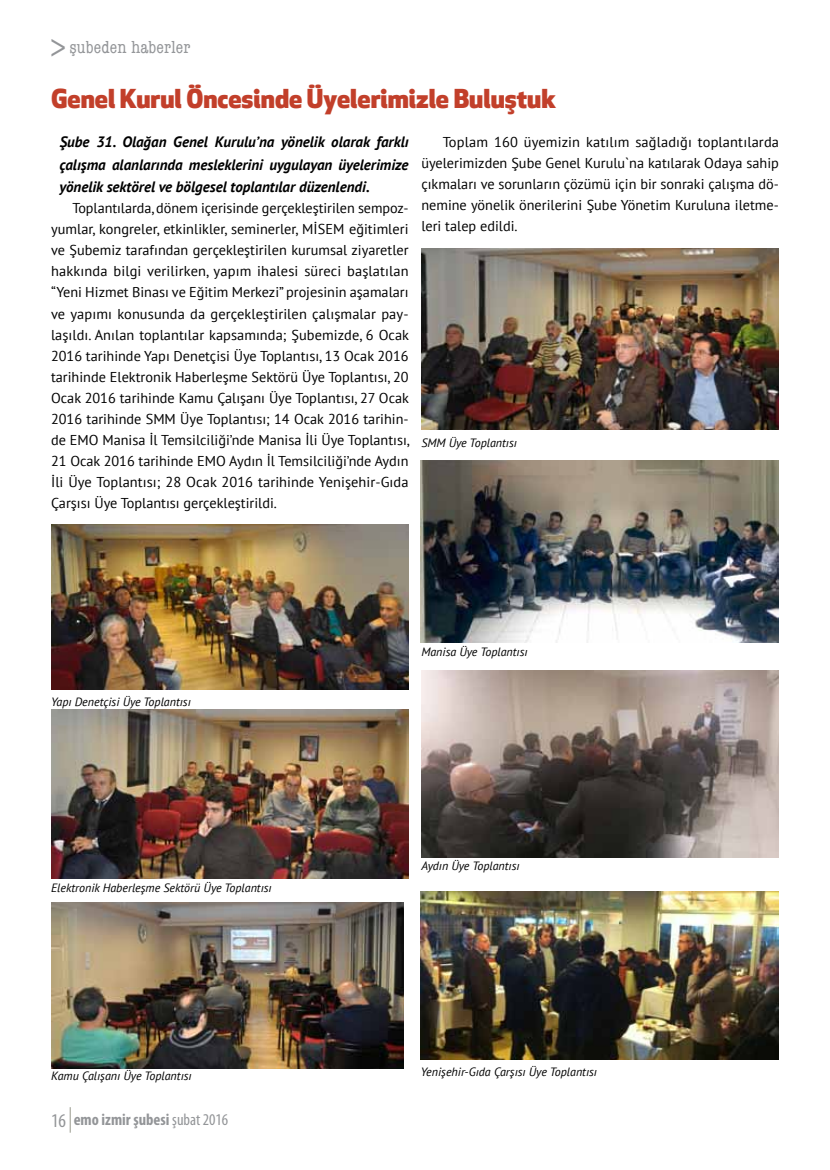
<style>
.page{position:relative;width:830px;height:1170px;background:#fff}
.page>*{position:absolute;margin:0;border:0;box-sizing:border-box;transform-origin:0 0}
.t1{font:800 25.5px "Apex New";color:#c23f2a}
.t2{font:condensed 18px "American Typewriter";letter-spacing:.01em;color:#939598}
.t3{font:700 condensed 16.5px "Myriad Pro";color:#939598}
.t4{font:italic 700 15px/22.5px "PT Sans";color:#000;text-align:justify}
.t5{font:14.25px/21px "PT Sans";color:#000;text-align:justify}
.t6{font:italic 12px "PT Sans";color:#000}
.s1{font-family:"Apex New";font-stretch:normal;font-size:33px}
.s2{font-weight:400;font-size:19.5px}
.s3{font-weight:400}
</style>
<div class="page">
<svg style="left:70px;top:1107px;width:1px;height:25px"></svg>
<img style="left:51px;top:524px;width:357px;height:165px">
<img style="left:51px;top:902px;width:352px;height:166px">
<img style="left:421px;top:248px;width:357px;height:181px">
<img style="left:51px;top:709px;width:357px;height:169px">
<img style="left:420px;top:891px;width:358px;height:168px">
<img style="left:421px;top:670px;width:357px;height:187px">
<img style="left:420px;top:460px;width:358px;height:182px">
<p class="t2" style="left:50px;top:33px;width:142px"><span class="s1">&gt;</span>şubeden haberler</p>
<h1 class="t1" style="left:51px;top:81px;width:506px">Genel Kurul Öncesinde Üyelerimizle Buluştuk</h1>
<p class="t5" style="left:421px;top:131px;width:359px;text-indent:21px">Toplam 160 üyemizin katılım sağladığı toplantılarda üyelerimizden Şube Genel Kurulu`na katılarak Odaya sahip çıkmaları ve sorunların çözümü için bir sonraki çalışma dö&shy;nemine yönelik önerilerini Şube Yönetim Kuruluna iletme&shy;leri talep edildi.</p>
<p class="t4" style="left:60px;top:130px;width:350px">Şube 31. Olağan Genel Kurulu’na yönelik olarak farklı çalışma alanlarında mesleklerini uygulayan üyelerimize yönelik sektörel ve bölgesel toplantılar düzenlendi.</p>
<p class="t5" style="left:51px;top:197px;width:360px;text-indent:21px">Toplantılarda, dönem içerisinde gerçekleştirilen sempoz&shy;yumlar, kongreler, etkinlikler, seminerler, MİSEM eğitimleri ve Şubemiz tarafından gerçekleştirilen kurumsal ziyaretler hakkında bilgi verilirken, yapım ihalesi süreci başlatılan “Yeni Hizmet Binası ve Eğitim Merkezi” projesinin aşamaları ve yapımı konusunda da gerçekleştirilen çalışmalar pay&shy;laşıldı. Anılan toplantılar kapsamında; Şubemizde, 6 Ocak 2016 tarihinde Yapı Denetçisi Üye Toplantısı, 13 Ocak 2016 tarihinde Elektronik Haberleşme Sektörü Üye Toplantısı, 20<br>Ocak 2016 tarihinde Kamu Çalışanı Üye Toplantısı, 27 Ocak 2016 tarihinde SMM Üye Toplantısı; 14 Ocak 2016 tarihin&shy;de EMO Manisa İl Temsilciliği’nde Manisa İli Üye Toplantısı, 21 Ocak 2016 tarihinde EMO Aydın İl Temsilciliği’nde Aydın İli Üye Toplantısı; 28 Ocak 2016 tarihinde Yenişehir-Gıda Çarşısı Üye Toplantısı gerçekleştirildi.</p>
<p class="t6" style="left:421px;top:435px;width:97px">SMM Üye Toplantısı</p>
<p class="t6" style="left:51px;top:694px;width:141px">Yapı Denetçisi Üye Toplantısı</p>
<p class="t6" style="left:51px;top:879px;width:222px">Elektronik Haberleşme Sektörü Üye Toplantısı</p>
<p class="t6" style="left:51px;top:1068px;width:142px">Kamu Çalışanı Üye Toplantısı</p>
<p class="t3" style="left:51px;top:1109px;width:179px"><span class="s2">16</span> emo izmir şubesi <span class="s3">şubat 2016</span></p>
<p class="t6" style="left:421px;top:644px;width:108px">Manisa Üye Toplantısı</p>
<p class="t6" style="left:421px;top:858px;width:100px">Aydın Üye Toplantısı</p>
<p class="t6" style="left:420px;top:1064px;width:178px">Yenişehir-Gıda Çarşısı Üye Toplantısı</p>
</div>
